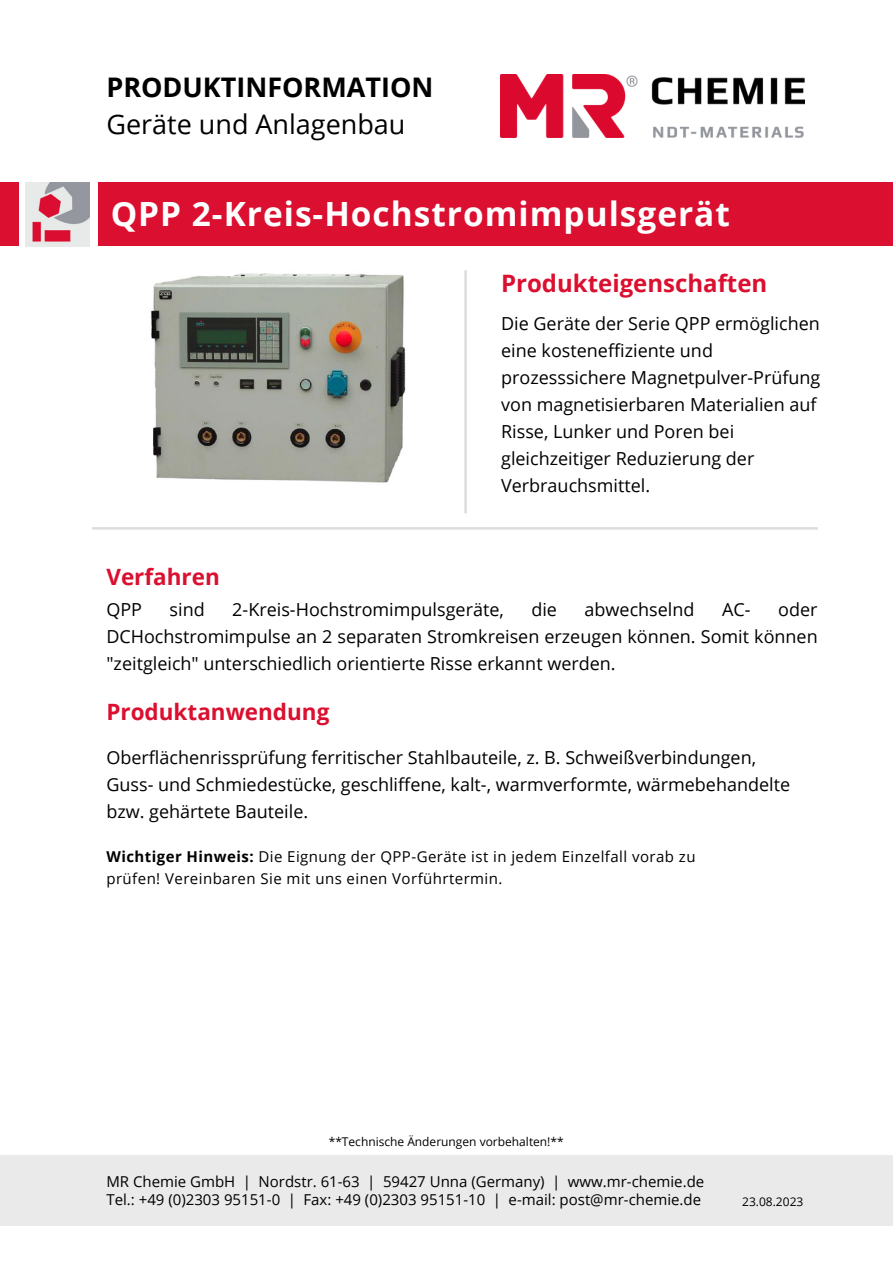
<style>
.page{position:relative;width:893px;height:1264px;background:#fff}
.page>*{position:absolute;margin:0;border:0;box-sizing:border-box;transform-origin:0 0}
.t1{font:700 33.45px "Open Sans";letter-spacing:.03em;color:#fefefe}
.t2{font:27px "Open Sans";color:#000}
.t3{font:700 27px "Open Sans";color:#000}
.t4{font:700 24px "Open Sans";color:#db0f2f}
.t5{font:700 22.5px "Open Sans";color:#db0f2f}
.t6{font:18px/27px "Open Sans";color:#000}
.t7{font:15px "Open Sans";color:#000}
.t8{font:15px/22.5px "Open Sans";letter-spacing:.03em;color:#000}
.t9{font:12px "Open Sans";color:#000}
.s1{font-weight:700}
</style>
<div class="page">
<div style="left:98px;top:182px;width:794px;height:64px;background:#db0f2f"></div>
<div style="left:0;top:1155px;width:892px;height:71px;background:#e9eae9"></div>
<img style="left:26px;top:182px;width:64px;height:64px">
<div style="left:0;top:182px;width:19px;height:64px;background:#db0f2f"></div>
<img style="left:500px;top:74px;width:304px;height:63px">
<svg style="left:92px;top:527px;width:726px;height:2px"></svg>
<svg style="left:464px;top:270px;width:3px;height:243px"></svg>
<img style="left:150px;top:273px;width:256px;height:210px">
<p class="t3" style="left:106px;top:68px;width:328px">PRODUKTINFORMATION</p>
<p class="t2" style="left:106px;top:105px;width:300px">Geräte und Anlagenbau</p>
<p class="t1" style="left:111px;top:191px;width:620px">QPP 2-Kreis-Hochstromimpulsgerät</p>
<p class="t5" style="left:106px;top:560px;width:115px">Verfahren</p>
<p class="t4" style="left:501px;top:267px;width:268px">Produkteigenschaften</p>
<p class="t6" style="left:501px;top:309px;width:321px">Die Geräte der Serie QPP ermöglichen eine kosteneffiziente und prozesssichere Magnetpulver-Prüfung von magnetisierbaren Materialien auf<br>Risse, Lunker und Poren bei gleichzeitiger Reduzierung der<br>Verbrauchsmittel.</p>
<p class="t6" style="left:106px;top:595px;width:37px">QPP</p>
<p class="t6" style="left:170px;top:595px;width:37px">sind</p>
<p class="t6" style="left:232px;top:595px;width:273px">2-Kreis-Hochstromimpulsgeräte,</p>
<p class="t6" style="left:531px;top:595px;width:27px">die</p>
<p class="t6" style="left:584px;top:595px;width:111px">abwechselnd</p>
<p class="t6" style="left:722px;top:595px;width:30px">AC-</p>
<p class="t6" style="left:106px;top:595px;width:712px;text-align:justify;text-indent:671px">oder DCHochstromimpulse an 2 separaten Stromkreisen erzeugen können. Somit können "zeitgleich" unterschiedlich orientierte Risse erkannt werden.</p>
<p class="t5" style="left:106px;top:696px;width:224px">Produktanwendung</p>
<p class="t6" style="left:106px;top:744px;width:685px">Oberflächenrissprüfung ferritischer Stahlbauteile, z. B. Schweißverbindungen,<br>Guss- und Schmiedestücke, geschliffene, kalt-, warmverformte, wärmebehandelte bzw. gehärtete Bauteile.</p>
<p class="t8" style="left:106px;top:844px;width:590px"><span class="s1">Wichtiger Hinweis:</span> Die Eignung der QPP-Geräte ist in jedem Einzelfall vorab zu prüfen! Vereinbaren Sie mit uns einen Vorführtermin.</p>
<p class="t9" style="left:329px;top:1133px;width:236px">**Technische Änderungen vorbehalten!**</p>
<p class="t7" style="left:106px;top:1171px;width:599px">MR Chemie GmbH | Nordstr. 61-63 | 59427 Unna (Germany) | www.mr-chemie.de</p>
<p class="t7" style="left:106px;top:1189px;width:596px">Tel.: +49 (0)2303 95151-0 | Fax: +49 (0)2303 95151-10 | e-mail: post@mr-chemie.de</p>
<p class="t9" style="left:742px;top:1192px;width:63px">23.08.2023</p>
</div>
